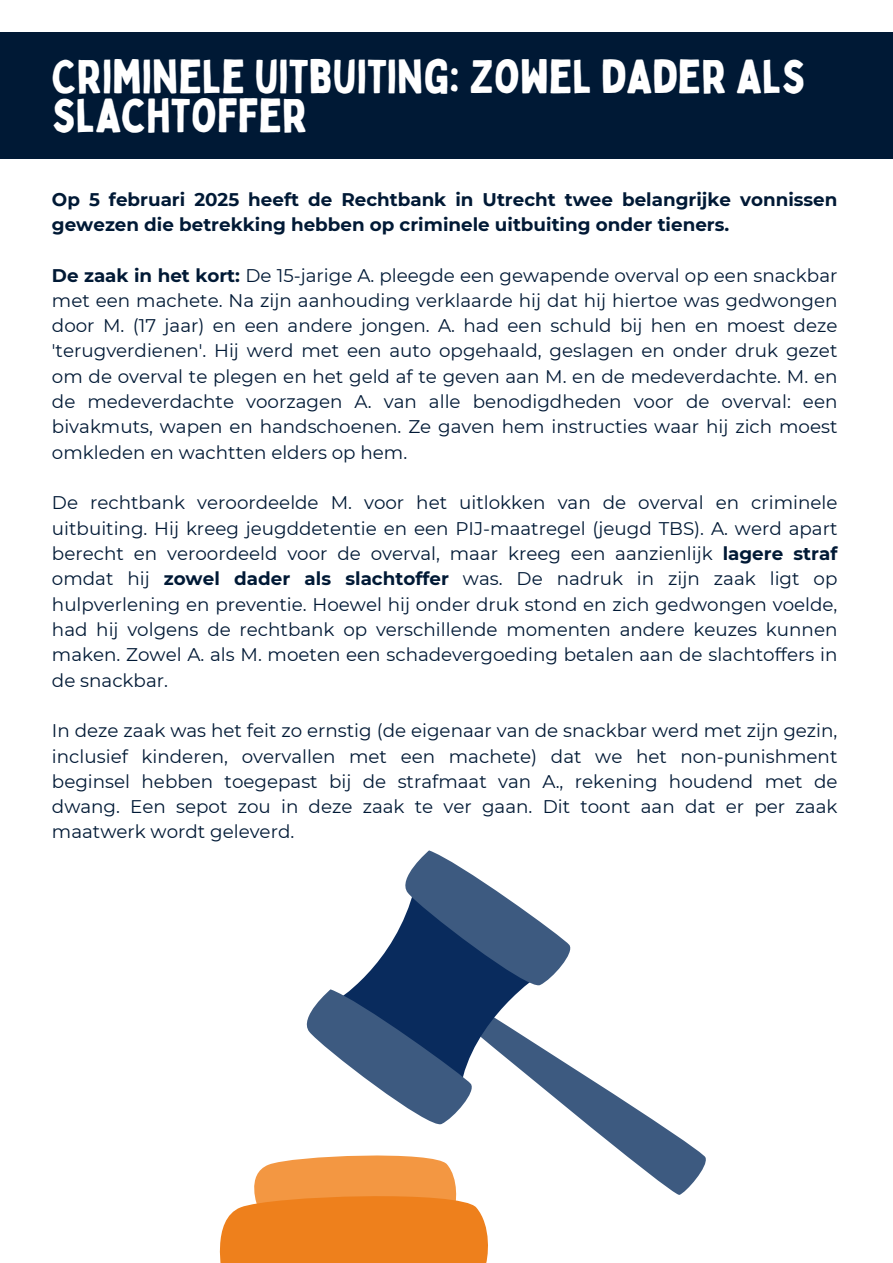
<style>
.page{position:relative;width:893px;height:1263px;background:#fff}
.page>*{position:absolute;margin:0;border:0;box-sizing:border-box;transform-origin:0 0}
.t1{font:46.65px/38.5px "Bobby Jones";color:#fff}
.t2{font:18.3px/25.3px "Montserrat";color:#001935;text-align:justify}
.t3{font:700 18.3px/25.3px "Montserrat";color:#001935}
.s1{font-weight:700}
</style>
<div class="page">
<div style="left:0;top:32px;width:893px;height:126px;background:#001935"></div>
<svg style="left:575px;top:1069px;width:131px;height:126px"></svg>
<svg style="left:306px;top:850px;width:269px;height:275px"></svg>
<svg style="left:219px;top:1155px;width:269px;height:108px"></svg>
<p class="t1" style="left:52px;top:56px;width:755px">CRIMINELE UITBUITING: ZOWEL DADER ALS<br>SLACHTOFFER</p>
<h1 class="t3" style="left:52px;top:186px;width:787px">Op 5 februari 2025 heeft de Rechtbank in Utrecht twee belangrijke vonnissen gewezen die betrekking hebben op criminele uitbuiting onder tieners.</h1>
<h2 class="t2" style="left:52px;top:262px;width:787px"><span class="s1">De zaak in het kort:</span> De 15-jarige A. pleegde een gewapende overval op een snackbar met een machete. Na zijn aanhouding verklaarde hij dat hij hiertoe was gedwongen door M. (17 jaar) en een andere jongen. A. had een schuld bij hen en moest deze 'terugverdienen'. Hij werd met een auto opgehaald, geslagen en onder druk gezet om de overval te plegen en het geld af te geven aan M. en de medeverdachte. M. en de medeverdachte voorzagen A. van alle benodigdheden voor de overval: een bivakmuts, wapen en handschoenen. Ze gaven hem instructies waar hij zich moest omkleden en wachtten elders op hem.</h2>
<p class="t2" style="left:52px;top:490px;width:787px">De rechtbank veroordeelde M. voor het uitlokken van de overval en criminele uitbuiting. Hij kreeg jeugddetentie en een PIJ-maatregel (jeugd TBS). A. werd apart berecht en veroordeeld voor de overval, maar kreeg een aanzienlijk <span class="s1">lagere straf </span>omdat hij <span class="s1">zowel dader als slachtoffer</span> was. De nadruk in zijn zaak ligt op hulpverlening en preventie. Hoewel hij onder druk stond en zich gedwongen voelde, had hij volgens de rechtbank op verschillende momenten andere keuzes kunnen maken. Zowel A. als M. moeten een schadevergoeding betalen aan de slachtoffers in de snackbar.</p>
<p class="t2" style="left:52px;top:718px;width:787px">In deze zaak was het feit zo ernstig (de eigenaar van de snackbar werd met zijn gezin, inclusief kinderen, overvallen met een machete) dat we het non-punishment beginsel hebben toegepast bij de strafmaat van A., rekening houdend met de dwang. Een sepot zou in deze zaak te ver gaan. Dit toont aan dat er per zaak maatwerk wordt geleverd.</p>
</div>
